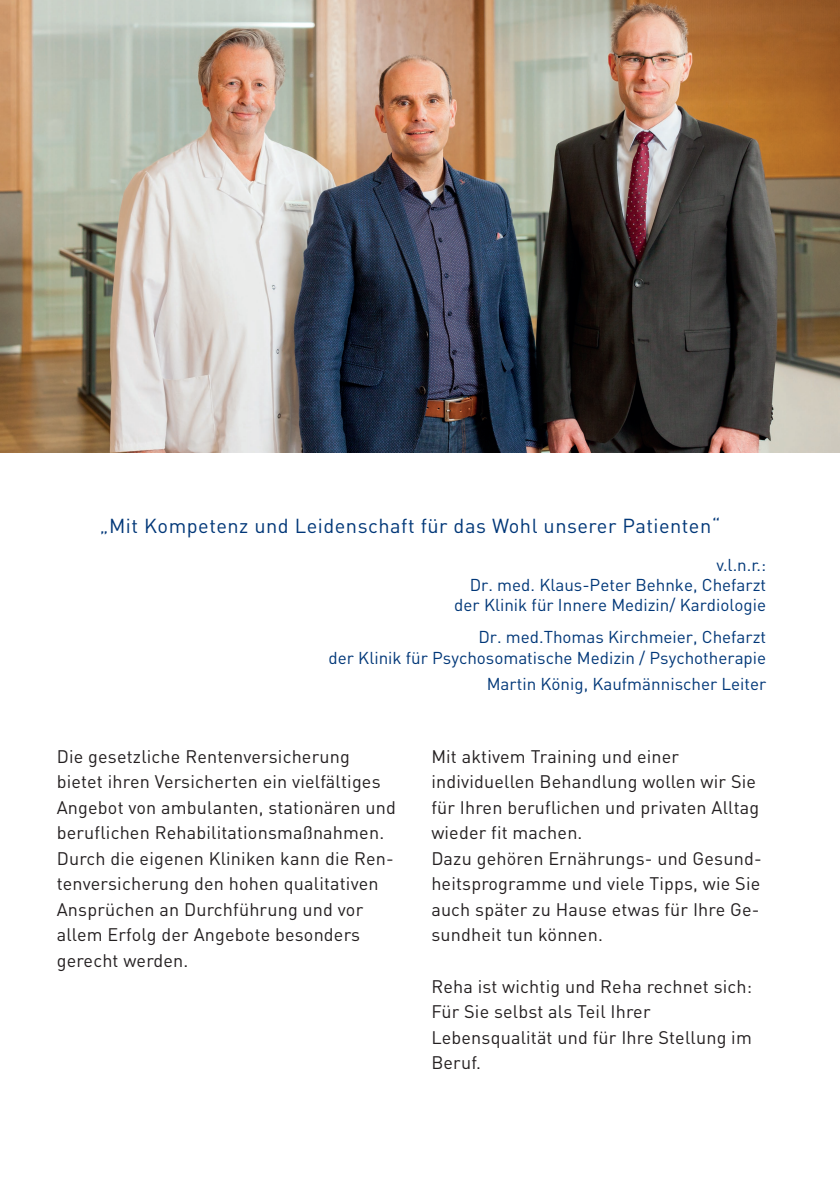
<style>
.page{position:relative;width:840px;height:1191px;background:#fff}
.page>*{position:absolute;margin:0;border:0;box-sizing:border-box;transform-origin:0 0}
.Fliesstext{font:20px "DIN Pro DR Vp";letter-spacing:.025em;color:#013778}
._03_Fließtext{font:18px/25.6px "DIN Pro DR Vp";letter-spacing:.01em;color:#231f20}
.t1{font:17px/20.4px "DIN Pro DR Vp";color:#013778;text-align:right}
</style>
<div class="page">
<img style="left:0;top:0;width:839px;height:452px">
<p class="Fliesstext" style="left:100px;top:513px;width:621px">„Mit Kompetenz und Leidenschaft für das Wohl unserer Patienten“</p>
<p class="t1" style="left:716px;top:554px;width:51px">v.l.n.r.:</p>
<p class="t1" style="left:454px;top:574px;width:313px">Dr. med. Klaus-Peter Behnke, Chefarzt der Klinik für Innere Medizin/ Kardiologie</p>
<p class="t1" style="left:328px;top:626px;width:439px">Dr. med.Thomas Kirchmeier, Chefarzt<br>der Klinik für Psychosomatische Medizin / Psychotherapie</p>
<p class="t1" style="left:486px;top:673px;width:281px">Martin König, Kaufmännischer Leiter</p>
<p class="_03_Fließtext" style="left:57px;top:743px;width:340px">Die gesetzliche Rentenversicherung bietet ihren Versicherten ein vielfältiges Angebot von ambulanten, stationären und beruflichen Rehabilitationsmaßnahmen.<br>Durch die eigenen Kliniken kann die Ren&shy;tenversicherung den hohen qualitativen Ansprüchen an Durchführung und vor allem Erfolg der Angebote besonders gerecht werden.</p>
<p class="_03_Fließtext" style="left:431px;top:743px;width:329px">Mit aktivem Training und einer individuellen Behandlung wollen wir Sie für Ihren beruflichen und privaten Alltag wieder fit machen.</p>
<p class="_03_Fließtext" style="left:431px;top:845px;width:331px">Dazu gehören Ernährungs- und Gesund&shy;heitsprogramme und viele Tipps, wie Sie auch später zu Hause etwas für Ihre Ge&shy;sundheit tun können.</p>
<p class="_03_Fließtext" style="left:431px;top:972px;width:322px">Reha ist wichtig und Reha rechnet sich:<br>Für Sie selbst als Teil Ihrer<br>Lebensqualität und für Ihre Stellung im<br>Beruf.</p>
</div>
